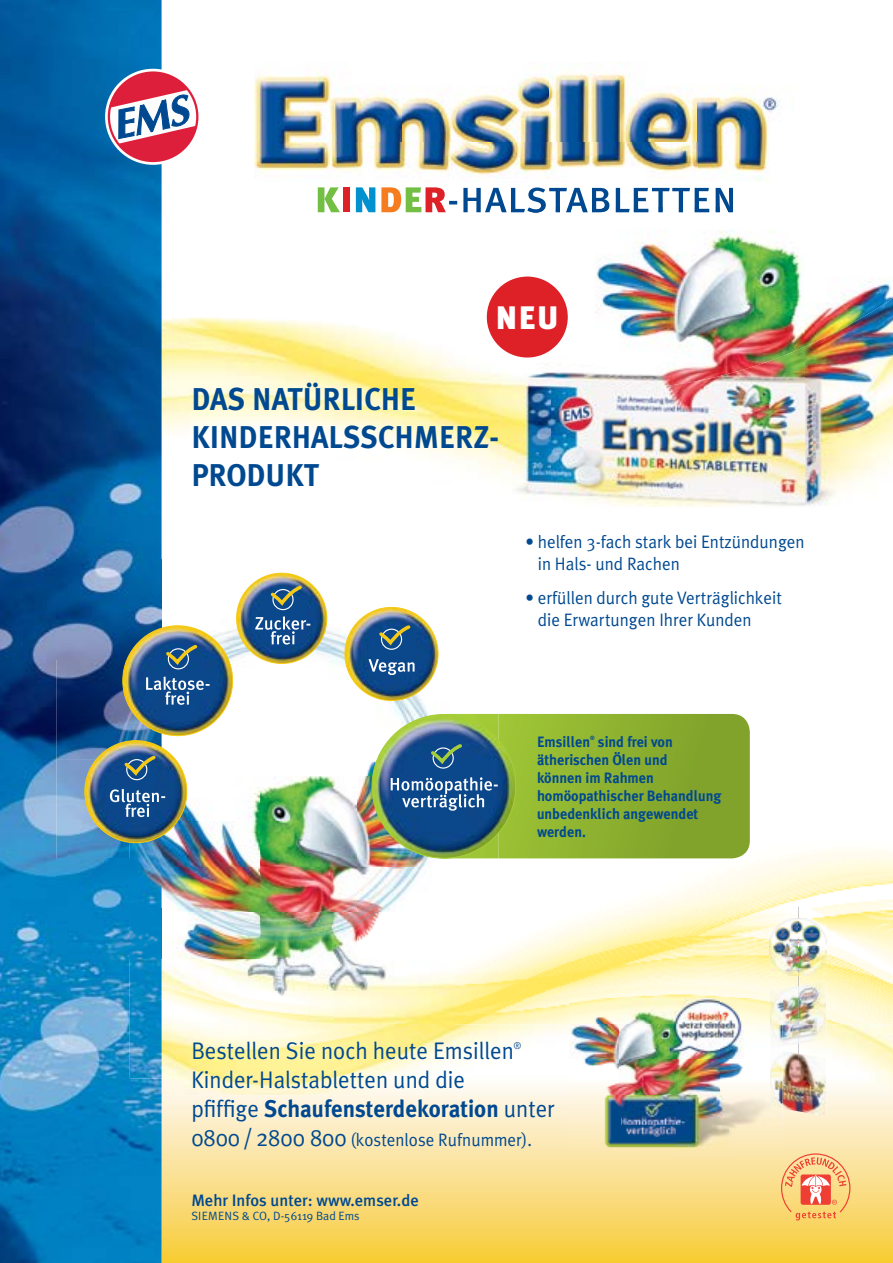
<style>
.page{position:relative;width:893px;height:1263px;background:#fff}
.page>*{position:absolute;margin:0;border:0;box-sizing:border-box;transform-origin:0 0}
.t1{font:900 32.55px "Meta Plus";color:#fff}
.t2{font:700 31.5px/37.8px "Meta Plus";color:#004990;scale:.95 1}
.t3{font:24px "Meta Plus Normal";color:#004990;scale:.95 1}
.t4{font:700 24px "Meta Plus";color:#004990;scale:.95 1}
.t5{font:18px/21.6px "Meta Plus Normal";color:#004990;scale:.95 1}
.t6{font:500 16.5px "Meta Plus";color:#004990}
.t7{font:700 15px/18px "Meta Plus";color:#004990;scale:.95 1}
.t8{font:12px "Meta Plus Normal";color:#004990}
.t9{font:9.6px "Meta Plus Normal";color:#004990;scale:.95 1}
.t10{font:700 6px "Meta Plus";color:#004990;scale:.95 1}
.s1{font-family:"Meta Plus Normal";font-weight:400}
.s2{font-size:24px}
</style>
<div class="page">
<svg style="left:162px;top:1095px;width:731px;height:168px"></svg>
<img style="left:162px;top:317px;width:339px;height:160px">
<img style="left:705px;top:848px;width:188px;height:176px">
<img style="left:454px;top:858px;width:251px;height:166px">
<img style="left:162px;top:1024px;width:731px;height:71px">
<svg style="left:781px;top:1153px;width:69px;height:67px"></svg>
<img style="left:0;top:0;width:162px;height:1263px">
<div style="left:105px;top:69px;width:96px;height:96px;border:2px solid #fff;border-radius:50%"></div>
<svg style="left:111px;top:73px;width:85px;height:88px"></svg>
<svg style="left:381px;top:187px;width:352px;height:26px"></svg>
<svg style="left:356px;top:187px;width:19px;height:25px"></svg>
<div style="left:343px;top:187px;width:7px;height:25px;background:#de2027"></div>
<svg style="left:318px;top:187px;width:22px;height:25px"></svg>
<img style="left:255px;top:63px;width:525px;height:119px">
<img style="left:551px;top:230px;width:253px;height:150px">
<img style="left:843px;top:279px;width:50px;height:19px">
<img style="left:804px;top:298px;width:89px;height:207px">
<img style="left:501px;top:372px;width:50px;height:125px">
<img style="left:703px;top:347px;width:102px;height:160px">
<img style="left:551px;top:380px;width:153px;height:127px">
<img style="left:501px;top:207px;width:232px;height:6px">
<img style="left:130px;top:958px;width:324px;height:120px">
<img style="left:162px;top:572px;width:336px;height:187px">
<img style="left:57px;top:560px;width:105px;height:299px">
<img style="left:57px;top:859px;width:73px;height:99px">
<img style="left:454px;top:858px;width:45px;height:100px">
<img style="left:175px;top:759px;width:206px;height:63px">
<img style="left:162px;top:822px;width:292px;height:136px">
<img style="left:130px;top:836px;width:32px;height:122px">
<img style="left:237px;top:573px;width:90px;height:90px;border-radius:45px">
<svg style="left:255px;top:583px;width:55px;height:61px"></svg>
<img style="left:85px;top:741px;width:102px;height:102px;border-radius:51px">
<svg style="left:123px;top:753px;width:36px;height:29px"></svg>
<svg style="left:110px;top:789px;width:55px;height:28px"></svg>
<img style="left:345px;top:607px;width:93px;height:93px;border-radius:47px">
<svg style="left:377px;top:622px;width:36px;height:30px"></svg>
<svg style="left:368px;top:659px;width:47px;height:16px"></svg>
<img style="left:123px;top:626px;width:110px;height:110px;border-radius:55px">
<svg style="left:146px;top:642px;width:64px;height:63px"></svg>
<img style="left:372px;top:714px;width:144px;height:144px;border-radius:72px">
<svg style="left:391px;top:714px;width:359px;height:144px"></svg>
<div style="left:486px;top:276px;width:82px;height:82px;background:#de2027;border-radius:50%"></div>
<div style="left:485px;top:275px;width:84px;height:84px;border:2px solid #fff;border-radius:50%"></div>
<img style="left:570px;top:998px;width:212px;height:157px">
<img style="left:770px;top:918px;width:57px;height:57px">
<img style="left:799px;top:981px;width:27px;height:63px">
<img style="left:770px;top:986px;width:28px;height:38px">
<img style="left:782px;top:1024px;width:16px;height:22px">
<img style="left:782px;top:1051px;width:44px;height:65px">
<svg style="left:798px;top:907px;width:1px;height:159px"></svg>
<svg style="left:770px;top:1095px;width:12px;height:13px"></svg>
<h1 class="t1" style="left:496px;top:299px;width:65px">NEU</h1>
<h2 class="t2" style="left:191px;top:380px;width:326px">DAS NATÜRLICHE<br>KINDERHALSSCHMERZ-<br>PRODUKT</h2>
<p class="t5" style="left:538px;top:531px;width:282px;text-indent:-12px">• helfen 3-fach stark bei Entzündungen in Hals- und Rachen</p>
<p class="t5" style="left:538px;top:587px;width:258px;text-indent:-12px">• erfüllen durch gute Verträglichkeit die Erwartungen Ihrer Kunden</p>
<p class="t7" style="left:537px;top:733px;width:195px;text-indent:61px">sind frei von ätherischen Ölen und<br>können im Rahmen homöopathischer Behandlung unbedenklich angewendet werden.</p>
<p class="t7" style="left:537px;top:733px;width:57px">Emsillen</p>
<p class="t10" style="left:590px;top:735px;width:6px">®</p>
<h3 class="t3" style="left:191px;top:1037px;width:341px">Bestellen Sie noch heute Emsillen</h3>
<p class="t9" style="left:514px;top:1040px;width:9px">®</p>
<h3 class="t3" style="left:191px;top:1066px;width:290px">Kinder-Halstabletten und die</h3>
<h3 class="t4" style="left:191px;top:1095px;width:384px"><span class="s1">pfiffige</span> Schaufensterdekoration <span class="s1">unter</span></h3>
<p class="t5" style="left:191px;top:1128px;width:360px"><span class="s2">0800 / 2800 800</span> (kostenlose Rufnummer).</p>
<p class="t6" style="left:191px;top:1191px;width:229px">Mehr Infos unter: www.emser.de</p>
<p class="t8" style="left:191px;top:1209px;width:170px">SIEMENS &amp; CO, D-56119 Bad Ems</p>
</div>
